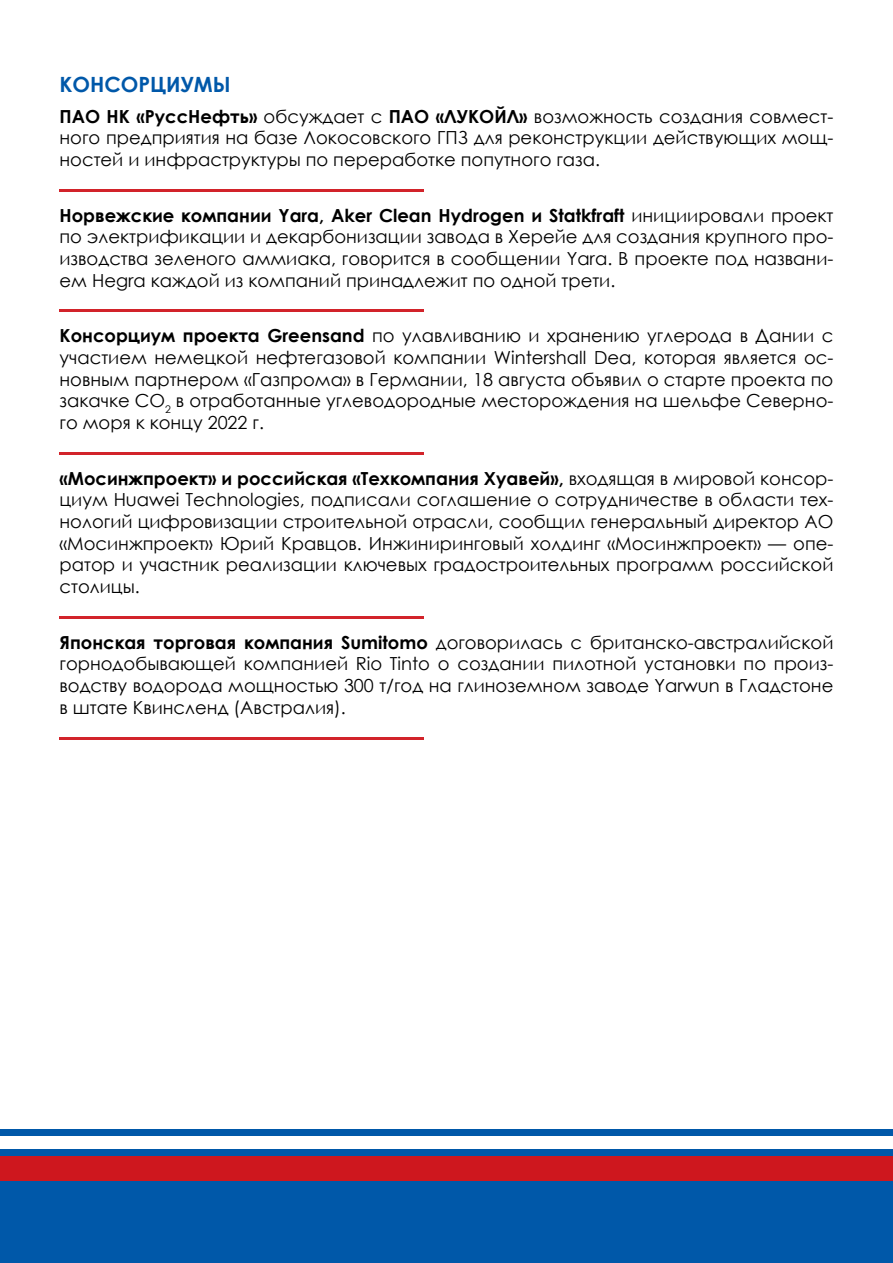
<style>
.page{position:relative;width:893px;height:1263px;background:#fff}
.page>*{position:absolute;margin:0;border:0;box-sizing:border-box;transform-origin:0 0}
.t1{font:700 21px "Century Gothic";color:#0058a9}
.t2{font:18px/21.6px "Century Gothic";color:#000;text-align:justify}
.t3{font:700 18px "Century Gothic";color:#000}
.s1{font-weight:400}
.s2{font-weight:700}
</style>
<div class="page">
<div style="left:0;top:1129px;width:893px;height:134px;background:#0058a9"></div>
<div style="left:0;top:1156px;width:893px;height:25px;background:#ce171e"></div>
<div style="left:0;top:1136px;width:893px;height:12px;background:#fff"></div>
<hr style="left:60px;top:189px;width:364px;height:3px;background:#d2232a">
<hr style="left:60px;top:310px;width:364px;height:2px;background:#d2232a">
<hr style="left:60px;top:452px;width:364px;height:3px;background:#d2232a">
<hr style="left:60px;top:616px;width:364px;height:3px;background:#d2232a">
<hr style="left:60px;top:737px;width:364px;height:2px;background:#d2232a">
<p class="t1" style="left:60px;top:69px;width:107px">Консорциум</p>
<p class="t1" style="left:213px;top:69px;width:19px">ы</p>
<p class="t3" style="left:60px;top:102px;width:422px">ПАО НК «РуссН ефть» <span class="s1">обсуждает с</span> ПАО «ЛУКОЙЛ</p>
<p class="t2" style="left:60px;top:105px;width:775px;text-indent:460px"><span class="s2">»</span> возможность создания совмест&shy;ного предприятия на базе Локосовского ГПЗ для реконструкции действующих мощ&shy;ностей и инфраструктуры по переработке попутного газа.</p>
<p class="t2" style="left:60px;top:204px;width:775px"><span class="s2">Норвежские компании Yara, Aker Clean Hydrogen и Statkfraft</span> инициировали проект по электрификации и декарбонизации завода в Херейе для создания крупного про&shy;изводства зеленого аммиака, говорится в сообщении Yara. В проекте под названи&shy;ем Hegra каждой из компаний принадлежит по одной трети.</p>
<p class="t2" style="left:60px;top:325px;width:775px"><span class="s2">Консорциум проекта Greensand</span> по улавливанию и хранению углерода в Дании с участием немецкой нефтегазовой компании Wintershall Dea, которая является ос&shy;новным партнером «Газпрома» в Германии, 18 августа объявил о старте проекта по закачке СО<sub>2</sub> в отработанные углеводородные месторождения на шельфе Северно&shy;го моря к концу 2022 г.</p>
<p class="t2" style="left:60px;top:467px;width:775px"><span class="s2">«Мосинжпроект» и российская «Техкомпания Хуавей»,</span> входящая в мировой консор&shy;циум Huawei Technologies, подписали соглашение о сотрудничестве в области тех&shy;нологий цифровизации строительной отрасли, сообщил генеральный директор АО «Мосинжпроект» Юрий Кравцов. Инжиниринговый холдинг «Мосинжпроект» — опе&shy;ратор и участник реализации ключевых градостроительных программ российской столицы.</p>
<p class="t2" style="left:60px;top:631px;width:775px"><span class="s2">Японская торговая компания Sumitomo</span> договорилась с британско-австралийской горнодобывающей компанией Rio Tinto о создании пилотной установки по произ&shy;водству водорода мощностью 300 т/год на глиноземном заводе Yarwun в Гладстоне в штате Квинсленд (Австралия).</p>
</div>
